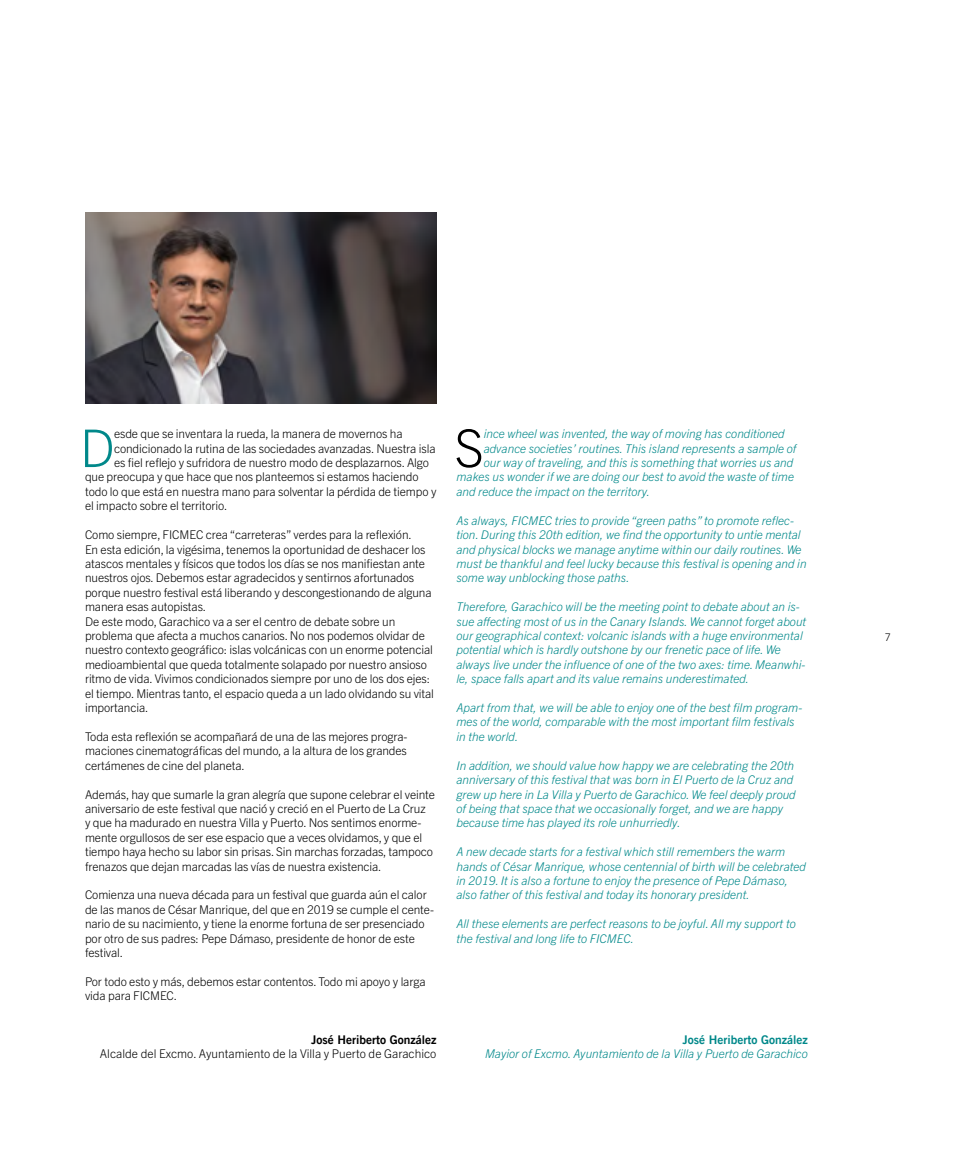
<style>
.page{position:relative;width:978px;height:1149px;background:#fff}
.page>*{position:absolute;margin:0;border:0;box-sizing:border-box;transform-origin:0 0}
.t1{font:300 52.05px "Trade Gothic Next LT Pro";color:#00888a}
.t2{font:300 52.05px "Trade Gothic Next LT Pro";color:#000}
.t3{font:300 12px/14.4px "Trade Gothic Next LT Pro";letter-spacing:-.01em;color:#000}
.t4{font:italic 300 12px/14.4px "Trade Gothic Next LT Pro";color:#00888a}
.t5{font:12px "Trade Gothic LT Com Bd 2";color:#000}
.t6{font:12px "Trade Gothic LT Com Bd 2";color:#00888a}
.t7{font:300 10.5px "Trade Gothic Next LT Pro";color:#000}
</style>
<div class="page">
<img style="left:85px;top:213px;width:351px;height:190px">
<h1 class="t1" style="left:80px;top:412px;width:36px">D</h1>
<p class="t3" style="left:114px;top:426px;width:290px">esde que se inventara la rueda, la manera de movernos ha</p>
<p class="t3" style="left:114px;top:440px;width:323px">condicionado la rutina de las sociedades avanzadas. Nuestra isla</p>
<p class="t3" style="left:114px;top:454px;width:317px">es fiel reflejo y sufridora de nuestro modo de desplazarnos. Algo</p>
<p class="t3" style="left:85px;top:469px;width:335px">que preocupa y que hace que nos planteemos si estamos haciendo</p>
<p class="t3" style="left:85px;top:483px;width:353px">todo lo que está en nuestra mano para solventar la pérdida de tiempo y</p>
<p class="t3" style="left:85px;top:498px;width:144px">el impacto sobre el territorio.</p>
<p class="t3" style="left:85px;top:526px;width:351px">Como siempre, FICMEC crea “carreteras” verdes para la reflexión.<br>En esta edición, la vigésima, tenemos la oportunidad de deshacer los atascos mentales y físicos que todos los días se nos manifiestan ante nuestros ojos. Debemos estar agradecidos y sentirnos afortunados porque nuestro festival está liberando y descongestionando de alguna manera esas autopistas.<br>De este modo, Garachico va a ser el centro de debate sobre un problema que afecta a muchos canarios. No nos podemos olvidar de nuestro contexto geográfico: islas volcánicas con un enorme potencial medioambiental que queda totalmente solapado por nuestro ansioso ritmo de vida. Vivimos condicionados siempre por uno de los dos ejes: el tiempo. Mientras tanto, el espacio queda a un lado olvidando su vital importancia.</p>
<p class="t3" style="left:85px;top:728px;width:324px;text-align:justify">Toda esta reflexión se acompañará de una de las mejores progra&shy;maciones cinematográficas del mundo, a la altura de los grandes certámenes de cine del planeta.</p>
<p class="t3" style="left:85px;top:786px;width:352px">Además, hay que sumarle la gran alegría que supone celebrar el veinte aniversario de este festival que nació y creció en el Puerto de La Cruz<br>y que ha madurado en nuestra Villa y Puerto. Nos sentimos enorme&shy;mente orgullosos de ser ese espacio que a veces olvidamos, y que el tiempo haya hecho su labor sin prisas. Sin marchas forzadas, tampoco frenazos que dejan marcadas las vías de nuestra existencia.</p>
<p class="t3" style="left:85px;top:886px;width:350px">Comienza una nueva década para un festival que guarda aún el calor de las manos de César Manrique, del que en 2019 se cumple el cente&shy;nario de su nacimiento, y tiene la enorme fortuna de ser presenciado por otro de sus padres: Pepe Dámaso, presidente de honor de este festival.</p>
<p class="t3" style="left:85px;top:973px;width:342px">Por todo esto y más, debemos estar contentos. Todo mi apoyo y larga vida para FICMEC.</p>
<p class="t5" style="left:311px;top:1031px;width:127px">José Heriberto González</p>
<p class="t3" style="left:100px;top:1045px;width:338px">Alcalde del Excmo. Ayuntamiento de la Villa y Puerto de Garachico</p>
<h1 class="t2" style="left:455px;top:412px;width:31px">S</h1>
<p class="t4" style="left:484px;top:426px;width:302px">ince wheel was invented, the way of moving has conditioned</p>
<p class="t4" style="left:484px;top:440px;width:314px">advance societies’ routines. This island represents a sample of</p>
<p class="t4" style="left:484px;top:454px;width:311px">our way of traveling, and this is something that worries us and</p>
<p class="t4" style="left:456px;top:469px;width:339px">makes us wonder if we are doing our best to avoid the waste of time</p>
<p class="t4" style="left:456px;top:483px;width:195px">and reduce the impact on the territory.</p>
<p class="t4" style="left:456px;top:512px;width:352px">As always, FICMEC tries to provide “green paths” to promote reflec&shy;tion. During this 20th edition, we find the opportunity to untie mental and physical blocks we manage anytime within our daily routines. We must be thankful and feel lucky because this festival is opening and in some way unblocking those paths.</p>
<p class="t4" style="left:456px;top:598px;width:351px">Therefore, Garachico will be the meeting point to debate about an is&shy;sue affecting most of us in the Canary Islands. We cannot forget about our geographical context: volcanic islands with a huge environmental potential which is hardly outshone by our frenetic pace of life. We always live under the influence of one of the two axes: time. Meanwhi&shy;le, space falls apart and its value remains underestimated.</p>
<p class="t4" style="left:456px;top:699px;width:347px">Apart from that, we will be able to enjoy one of the best film program&shy;mes of the world, comparable with the most important film festivals in the world.</p>
<p class="t4" style="left:456px;top:757px;width:341px">In addition, we should value how happy we are celebrating the 20th anniversary of this festival that was born in El Puerto de la Cruz and grew up here in La Villa y Puerto de Garachico. We feel deeply proud of being that space that we occasionally forget, and we are happy because time has played its role unhurriedly.</p>
<p class="t4" style="left:456px;top:843px;width:351px">A new decade starts for a festival which still remembers the warm hands of César Manrique, whose centennial of birth will be celebrated in 2019. It is also a fortune to enjoy the presence of Pepe Dámaso, also father of this festival and today its honorary president.</p>
<p class="t4" style="left:456px;top:915px;width:341px">All these elements are perfect reasons to be joyful. All my support to the festival and long life to FICMEC.</p>
<p class="t6" style="left:683px;top:1031px;width:127px">José Heriberto González</p>
<p class="t4" style="left:485px;top:1045px;width:324px">Mayior of Excmo. Ayuntamiento de la Villa y Puerto de Garachico</p>
<p class="t7" style="left:885px;top:630px;width:7px">7</p>
</div>
